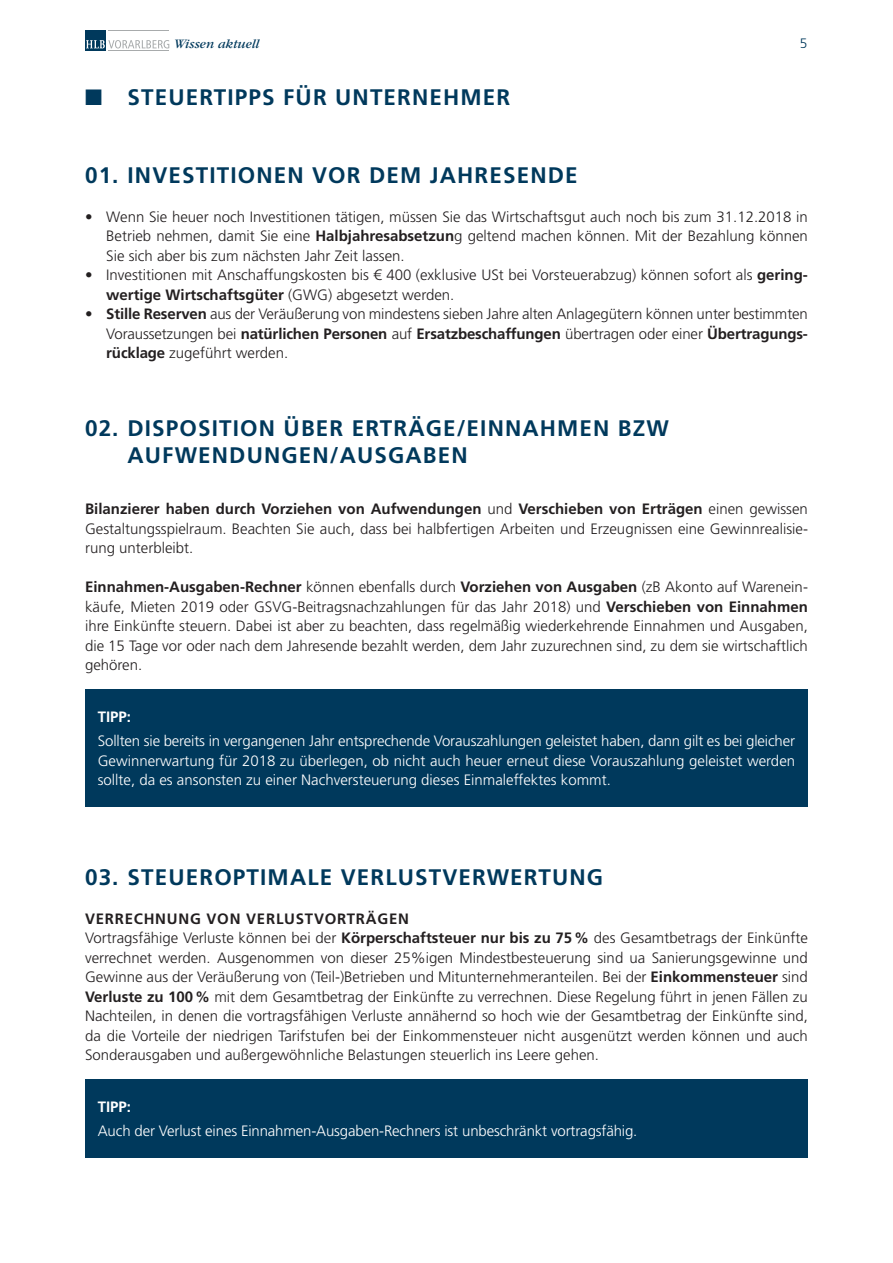
<style>
.page{position:relative;width:893px;height:1263px;background:#fff}
.page>*{position:absolute;margin:0;border:0;box-sizing:border-box;transform-origin:0 0}
.t1{font:700 22.5px/27px "Frutiger LT Std";letter-spacing:.05em;color:#00395c}
.t2{font:300 15px/19.5px "Frutiger LT Std";color:#231f20;text-align:justify}
.t3{font:300 15px/19.5px "Frutiger LT Std";letter-spacing:-.01em;color:#fff;text-align:justify}
.t4{font:700 15px "Frutiger LT Std";color:#fff}
.t5{font:300 13.65px "Frutiger LT Std";color:#00395c}
.t6{font:italic 13.5px "Garamond";color:#00395c}
.s1{font-weight:700}
</style>
<div class="page">
<div style="left:85px;top:30px;width:21px;height:21px;background:#00395c"></div>
<hr style="left:109px;top:50px;width:60px;height:1px;background:#a8abac">
<hr style="left:109px;top:30px;width:60px;height:1px;background:#a8abac">
<svg style="left:86px;top:40px;width:83px;height:8px"></svg>
<div style="left:85px;top:690px;width:723px;height:117px;background:#00395c"></div>
<div style="left:85px;top:1080px;width:723px;height:78px;background:#00395c"></div>
<p class="t6" style="left:174px;top:37px;width:87px">Wissen aktuell</p>
<p class="t5" style="left:800px;top:36px;width:9px">5</p>
<h1 class="t1" style="left:85px;top:83px;width:427px">■ STEUERTIPPS FÜR UNTERNEHMER</h1>
<h1 class="t1" style="left:85px;top:161px;width:494px">01. INVESTITIONEN VOR DEM JAHRESENDE</h1>
<p class="t2" style="left:106px;top:207px;width:703px;text-indent:-21px">• Wenn Sie heuer noch Investitionen tätigen, müssen Sie das Wirtschaftsgut auch noch bis zum 31.12.2018 in Betrieb nehmen, damit Sie eine <span class="s1">Halbjahresabsetzun</span>g geltend machen können. Mit der Bezahlung können Sie sich aber bis zum nächsten Jahr Zeit lassen.</p>
<p class="t2" style="left:106px;top:265px;width:703px;text-indent:-21px">• Investitionen mit Anschaffungskosten bis € 400 (exklusive USt bei Vorsteuerabzug) können sofort als <span class="s1">gering&shy;wertige Wirtschaftsgüter</span> (GWG) abgesetzt werden.</p>
<p class="t2" style="left:106px;top:304px;width:703px;text-indent:-21px">• <span class="s1">Stille Reserven</span> aus der Veräußerung von mindestens sieben Jahre alten Anlagegütern können unter bestimmten Voraussetzungen bei <span class="s1">natürlichen Personen</span> auf <span class="s1">Ersatzbeschaffungen</span> übertragen oder einer <span class="s1">Übertragungs&shy;rücklage</span> zugeführt werden.</p>
<h1 class="t1" style="left:128px;top:415px;width:543px;text-indent:-43px">02. DISPOSITION ÜBER ERTRÄGE/EINNAHMEN BZW<br>AUFWENDUNGEN/AUSGABEN</h1>
<p class="t2" style="left:85px;top:499px;width:724px"><span class="s1">Bilanzierer haben durch Vorziehen von Aufwendungen</span> und <span class="s1">Verschieben von Erträgen</span> einen gewissen Gestaltungsspielraum. Beachten Sie auch, dass bei halbfertigen Arbeiten und Erzeugnissen eine Gewinnrealisie&shy;rung unterbleibt.</p>
<p class="t2" style="left:85px;top:577px;width:724px"><span class="s1">Einnahmen-Ausgaben-Rechner</span> können ebenfalls durch <span class="s1">Vorziehen von Ausgaben</span> (zB Akonto auf Warenein&shy;käufe, Mieten 2019 oder GSVG-Beitragsnachzahlungen für das Jahr 2018) und <span class="s1">Verschieben von Einnahmen </span>ihre Einkünfte steuern. Dabei ist aber zu beachten, dass regelmäßig wiederkehrende Einnahmen und Ausgaben, die 15 Tage vor oder nach dem Jahresende bezahlt werden, dem Jahr zuzurechnen sind, zu dem sie wirtschaftlich gehören.</p>
<p class="t4" style="left:98px;top:708px;width:35px">TIPP:</p>
<p class="t3" style="left:98px;top:731px;width:699px">Sollten sie bereits in vergangenen Jahr entsprechende Vorauszahlungen geleistet haben, dann gilt es bei gleicher Gewinnerwartung für 2018 zu überlegen, ob nicht auch heuer erneut diese Vorauszahlung geleistet werden sollte, da es ansonsten zu einer Nachversteuerung dieses Einmaleffektes kommt.</p>
<h1 class="t1" style="left:85px;top:863px;width:519px">03. STEUEROPTIMALE VERLUSTVERWERTUNG</h1>
<p class="t2" style="left:85px;top:909px;width:724px;text-align:left"><span class="s1">VERRECHNUNG VON VERLUSTVORTRÄGEN<br></span>Vortragsfähige Verluste können bei der <span class="s1">Körperschaftsteuer nur bis zu 75%</span> des Gesamtbetrags der Einkünfte verrechnet werden. Ausgenommen von dieser 25%igen Mindestbesteuerung sind ua Sanierungsgewinne und Gewinne aus der Veräußerung von (Teil-)Betrieben und Mitunternehmeranteilen. Bei der <span class="s1">Einkommensteuer</span> sind <span class="s1">Verluste zu 100%</span> mit dem Gesamtbetrag der Einkünfte zu verrechnen. Diese Regelung führt in jenen Fällen zu Nachteilen, in denen die vortragsfähigen Verluste annähernd so hoch wie der Gesamtbetrag der Einkünfte sind, da die Vorteile der niedrigen Tarifstufen bei der Einkommensteuer nicht ausgenützt werden können und auch Sonderausgaben und außergewöhnliche Belastungen steuerlich ins Leere gehen.</p>
<p class="t4" style="left:98px;top:1098px;width:35px">TIPP:</p>
<p class="t3" style="left:98px;top:1121px;width:541px">Auch der Verlust eines Einnahmen-Ausgaben-Rechners ist unbeschränkt vortragsfähig.</p>
</div>
